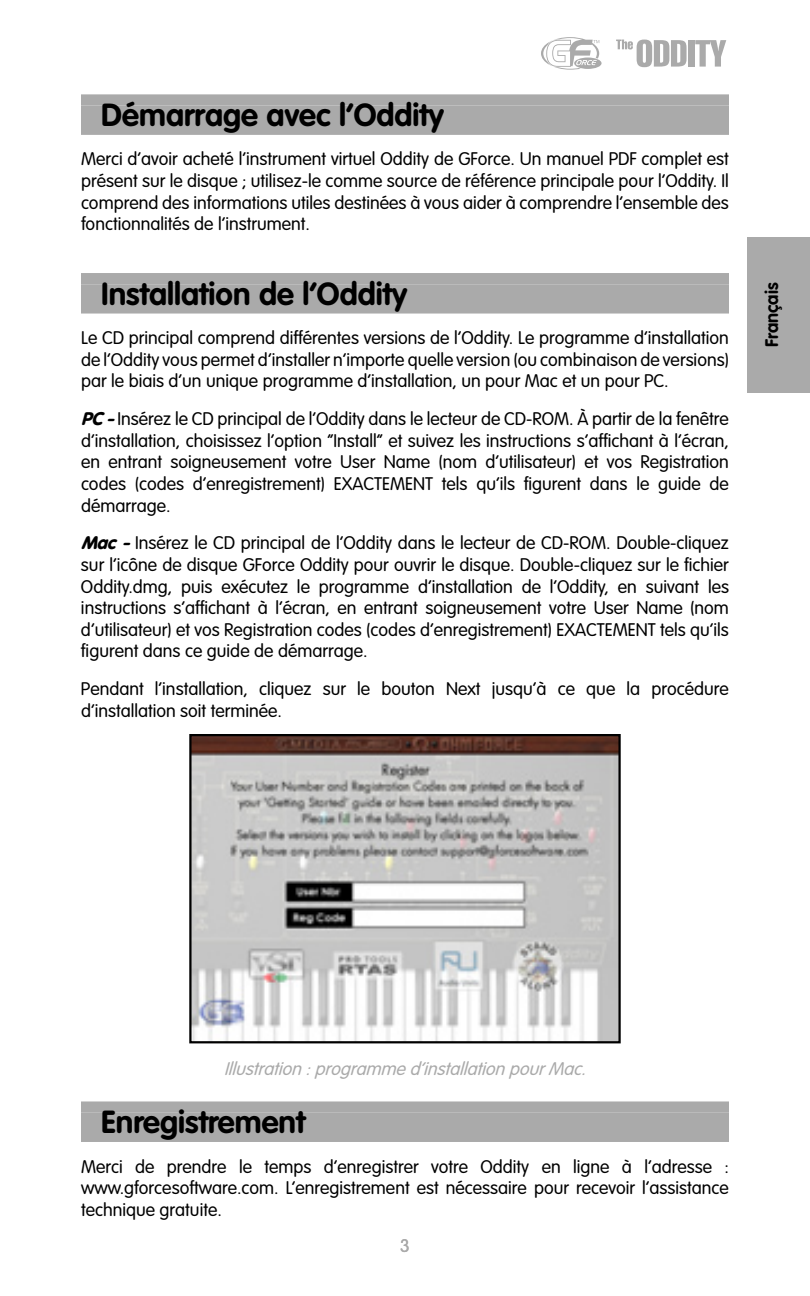
<style>
.page{position:relative;width:810px;height:1296px;background:#fff}
.page>*{position:absolute;margin:0;border:0;box-sizing:border-box;transform-origin:0 0}
.t1{font:700 31.5px "VAG Rounded";color:#000}
.t2{font:300 18px/21.6px "VAG Rounded";color:#000;text-align:justify}
.t3{font:italic 300 18px "VAG Rounded";color:#aaa}
.t4{font:700 18px "VAG Rounded";color:#000}
.t5{font:300 18px "VAG Rounded";color:#aaa}
.s1{font-weight:900;font-style:italic}
</style>
<div class="page">
<div style="left:747px;top:238px;width:63px;height:155px;background:#aaa"></div>
<svg style="left:616px;top:40px;width:71px;height:27px"></svg>
<div style="left:688px;top:40px;width:6px;height:27px;background:#aaa"></div>
<svg style="left:695px;top:40px;width:31px;height:27px"></svg>
<svg style="left:541px;top:37px;width:61px;height:33px"></svg>
<div style="left:81px;top:94px;width:648px;height:12px;background:#aaa"></div>
<div style="left:81px;top:106px;width:648px;height:29px;background:#aaa"></div>
<div style="left:81px;top:273px;width:648px;height:11px;background:#aaa"></div>
<div style="left:81px;top:284px;width:648px;height:30px;background:#aaa"></div>
<div style="left:81px;top:1101px;width:648px;height:12px;background:#aaa"></div>
<div style="left:81px;top:1113px;width:648px;height:29px;background:#aaa"></div>
<img style="left:192px;top:737px;width:426px;height:303px">
<div style="left:189px;top:734px;width:432px;height:309px;border:2px solid #000"></div>
<h1 class="t1" style="left:101px;top:96px;width:344px">Démarrage avec l’Oddity</h1>
<p class="t2" style="left:81px;top:148px;width:649px">Merci d’avoir acheté l’instrument virtuel Oddity de GForce. Un manuel PDF complet est présent sur le disque ; utilisez-le comme source de référence principale pour l’Oddity. Il comprend des informations utiles destinées à vous aider à comprendre l’ensemble des fonctionnalités de l’instrument.</p>
<h1 class="t1" style="left:101px;top:275px;width:308px">Installation de l’Oddity</h1>
<p class="t2" style="left:81px;top:327px;width:650px">Le CD principal comprend différentes versions de l’Oddity. Le programme d’installation de l’Oddity vous permet d’installer n’importe quelle version (ou combinaison de versions) par le biais d’un unique programme d’installation, un pour Mac et un pour PC.</p>
<p class="t2" style="left:81px;top:408px;width:650px"><span class="s1">PC -</span>Insérez le CD principal de l’Oddity dans le lecteur de CD-ROM. À partir de la fenêtre d’installation, choisissez l’option “Install” et suivez les instructions s’affichant à l’écran, en entrant soigneusement votre User Name (nom d’utilisateur) et vos Registration codes (codes d’enregistrement) EXACTEMENT tels qu’ils figurent dans le guide de démarrage.</p>
<p class="t2" style="left:81px;top:532px;width:650px"><span class="s1">Mac-</span>Insérez le CD principal de l’Oddity dans le lecteur de CD-ROM. Double-cliquez sur l’icône de disque GForce Oddity pour ouvrir le disque. Double-cliquez sur le fichier Oddity.dmg, puis exécutez le programme d’installation de l’Oddity, en suivant les instructions s’affichant à l’écran, en entrant soigneusement votre User Name (nom d’utilisateur) et vos Registration codes (codes d’enregistrement) EXACTEMENT tels qu’ils figurent dans ce guide de démarrage.</p>
<p class="t2" style="left:81px;top:678px;width:649px">Pendant l’installation, cliquez sur le bouton Next jusqu’à ce que la procédure d’installation soit terminée.</p>
<p class="t4" style="left:761px;top:347px;width:66px;rotate:-90deg">Français</p>
<p class="t3" style="left:224px;top:1058px;width:369px">Illustration:programmed’installationpourMac.</p>
<h1 class="t1" style="left:101px;top:1103px;width:206px">Enregistrement</h1>
<p class="t2" style="left:81px;top:1155px;width:649px">Merci de prendre le temps d’enregistrer votre Oddity en ligne à l’adresse : www.gforcesoftware.com. L’enregistrement est nécessaire pour recevoir l’assistance technique gratuite.</p>
<p class="t5" style="left:400px;top:1235px;width:11px">3</p>
</div>
